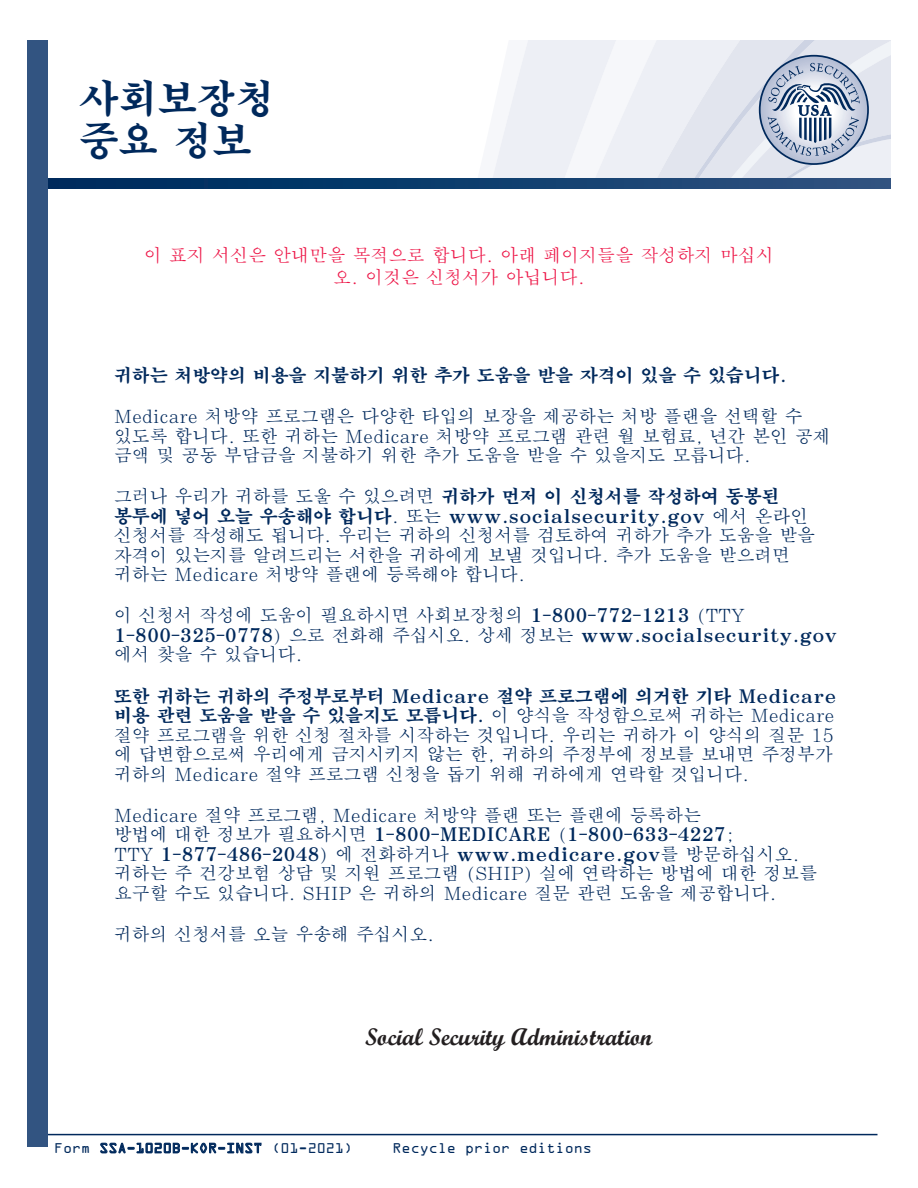
<style>
.page{position:relative;width:918px;height:1188px;background:#fff}
.page>*{position:absolute;margin:0;border:0;box-sizing:border-box;transform-origin:0 0}
.t1{font:700 39px "SM Myungjo Std";color:#00295c}
.t2{font:24px "Script MT Bold";color:#231f20}
.Questions_2nd_P{font:500 18px/19.5px "SM Myungjo Std";letter-spacing:-.01em;color:#00295c}
.Red_Note{font:500 18px/21.8px "SM Myungjo Std";color:#ed1748;text-align:center}
.Questions_2nd_P-2{font:700 18px "SM Myungjo Std";letter-spacing:-.01em;color:#00295c}
.Form_Info{font:15px "OCRA Extended";color:#00295c}
.s1{font-weight:700}
</style>
<div class="page">
<hr style="left:40px;top:1134px;width:838px;height:1px;background:#00295c">
<svg style="left:47px;top:179px;width:844px;height:10px;background:#0d3b6b"></svg>
<div style="left:27px;top:40px;width:20px;height:1108px;background:#325481"></div>
<svg style="left:100px;top:1142px;width:162px;height:12px"></svg>
<svg style="left:476px;top:40px;width:415px;height:143px"></svg>
<p class="t1" style="left:80px;top:77px;width:196px">사회보장청</p>
<p class="t1" style="left:80px;top:119px;width:173px">중요 정보</p>
<p class="Red_Note" style="left:144px;top:245px;width:631px">이 표지 서신은 안내만을 목적으로 합니다. 아래 페이지들을 작성하지 마십시 오. 이것은 신청서가 아닙니다.</p>
<p class="Questions_2nd_P-2" style="left:114px;top:365px;width:674px">귀하는 처방약의 비용을 지불하기 위한 추가 도움을 받을 자격이 있을 수 있습니다.</p>
<p class="Questions_2nd_P" style="left:114px;top:407px;width:718px">Medicare 처방약 프로그램은 다양한 타입의 보장을 제공하는 처방 플랜을 선택할 수 있도록 합니다. 또한 귀하는 Medicare 처방약 프로그램 관련 월 보험료, 년간 본인 공제 금액 및 공동 부담금을 지불하기 위한 추가 도움을 받을 수 있을지도 모릅니다.</p>
<p class="Questions_2nd_P" style="left:114px;top:487px;width:703px">그러나 우리가 귀하를 도울 수 있으려면 <span class="s1">귀하가 먼저 이 신청서를 작성하여 동봉된 봉투에 넣어 오늘 우송해야 합니다</span>. 또는 <span class="s1">www.socialsecurity.gov</span> 에서 온라인 신청서를 작성해도 됩니다. 우리는 귀하의 신청서를 검토하여 귀하가 추가 도움을 받을 자격이 있는지를 알려드리는 서한을 귀하에게 보낼 것입니다. 추가 도움을 받으려면 귀하는 Medicare 처방약 플랜에 등록해야 합니다.</p>
<p class="Questions_2nd_P" style="left:114px;top:606px;width:725px">이 신청서 작성에 도움이 필요하시면 사회보장청의 <span class="s1">1-800-772-1213</span> (TTY<br><span class="s1">1-800-325-0778</span>) 으로 전화해 주십시오. 상세 정보는 <span class="s1">www.socialsecurity.gov </span>에서 찾을 수 있습니다.</p>
<p class="Questions_2nd_P" style="left:114px;top:687px;width:724px"><span class="s1">또한 귀하는 귀하의 주정부로부터 Medicare 절약 프로그램에 의거한 기타 Medicare 비용 관련 도움을 받을 수 있을지도 모릅니다.</span> 이 양식을 작성함으로써 귀하는 Medicare 절약 프로그램을 위한 신청 절차를 시작하는 것입니다. 우리는 귀하가 이 양식의 질문 15 에 답변함으로써 우리에게 금지시키지 않는 한, 귀하의 주정부에 정보를 보내면 주정부가 귀하의 Medicare 절약 프로그램 신청을 돕기 위해 귀하에게 연락할 것입니다.</p>
<p class="Questions_2nd_P" style="left:114px;top:806px;width:705px">Medicare 절약 프로그램, Medicare 처방약 플랜 또는 플랜에 등록하는<br>방법에 대한 정보가 필요하시면 <span class="s1">1-800-MEDICARE</span> (<span class="s1">1-800-633-4227</span>;<br>TTY <span class="s1">1-877-486-2048</span>) 에 전화하거나 <span class="s1">www.medicare.gov</span>를 방문하십시오. 귀하는 주 건강보험 상담 및 지원 프로그램 (SHIP) 실에 연락하는 방법에 대한 정보를 요구할 수도 있습니다. SHIP 은 귀하의 Medicare 질문 관련 도움을 제공합니다.</p>
<p class="Questions_2nd_P" style="left:114px;top:925px;width:322px">귀하의 신청서를 오늘 우송해 주십시오.</p>
<h2 class="t2" style="left:365px;top:1022px;width:289px">Social Security Administration</h2>
<p class="Form_Info" style="left:54px;top:1140px;width:300px">Form SSA-1020B-KOR-INST (01-2021)</p>
<p class="Form_Info" style="left:393px;top:1140px;width:201px">Recycle prior editions</p>
</div>
